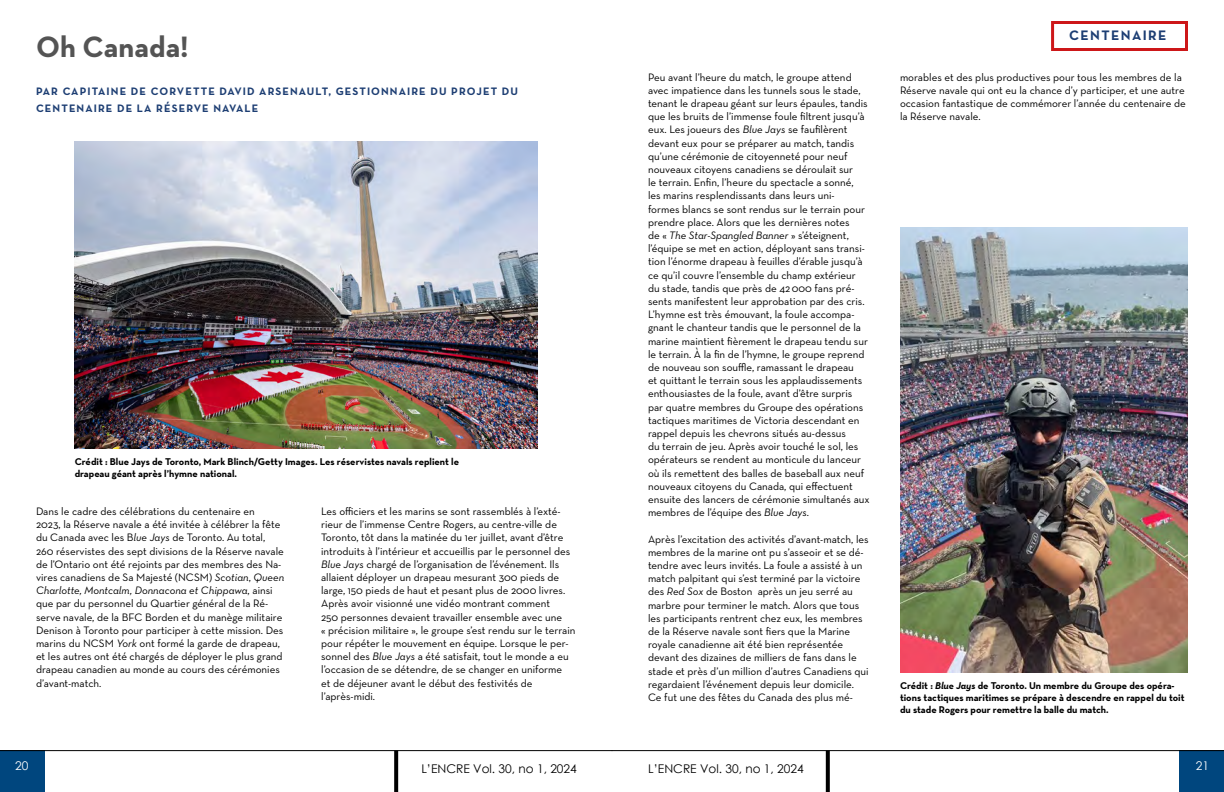
<style>
.page{position:relative;width:1224px;height:792px;background:#fff}
.page>*{position:absolute;margin:0;border:0;box-sizing:border-box;transform-origin:0 0}
.Titre{font:700 30px "Neutra Text";color:#545454}
.Titre_de_section{font:700 14px "Neutra Text";letter-spacing:.1em;color:#1d3e73}
.t1{font:12px "Century Gothic";color:#000}
.t2{font:12px "Century Gothic";color:#fff}
.Paragraphe{font:11px/13.2px "Neutra Text";color:#000}
.Sous-titre{font:700 11px "Neutra Text";letter-spacing:.1em;color:#1d3e73}
.Légende_de_photo{font:700 10px/12px "Neutra Text";color:#000}
.s1{font-family:"Neutra Text Book Italic Alt"}
.s2{font-style:italic}
</style>
<div class="page">
<div style="left:0;top:750px;width:44px;height:42px;background:#00467e"></div>
<svg style="left:394px;top:751px;width:4px;height:41px"></svg>
<svg style="left:826px;top:751px;width:4px;height:41px"></svg>
<div style="left:1180px;top:750px;width:44px;height:42px;background:#00467e"></div>
<hr style="left:0;top:750px;width:612px;height:1px;background:#000">
<hr style="left:612px;top:750px;width:612px;height:1px;background:#000">
<div style="left:1051px;top:21px;width:137px;height:30px;border:3px solid #cd1719"></div>
<img style="left:75px;top:142px;width:462px;height:306px">
<img style="left:900px;top:227px;width:288px;height:445px">
<h2 class="Titre" style="left:36px;top:28px;width:154px">Oh Canada!</h2>
<h3 class="Sous-titre" style="left:36px;top:84px;width:483px">PAR CAPITAINE DE CORVETTE DAVID ARSENAULT, GESTIONNAIRE DU PROJET DU</h3>
<h3 class="Sous-titre" style="left:36px;top:102px;width:224px">CENTENAIRE DE LA RÉSERVE NAVALE</h3>
<p class="Légende_de_photo" style="left:75px;top:455px;width:386px">Crédit : Blue Jays de Toronto, Mark Blinch/Getty Images. Les réservistes navals replient le</p>
<p class="Légende_de_photo" style="left:75px;top:467px;width:164px">drapeau géant après l’hymne national.</p>
<p class="Paragraphe" style="left:36px;top:504px;width:250px">Dans le cadre des célébrations du centenaire en<br>2023, la Réserve navale a été invitée à célébrer la fête du Canada avec les B<span class="s1">lue Jays</span> de Toronto. Au total, 260 réservistes des sept divisions de la Réserve navale de l’Ontario ont été rejoints par des membres des Na&shy;vires canadiens de Sa Majesté (NCSM) <span class="s1">Scotian</span>, <span class="s1">Queen Charlotte, Montcalm, Donnacona et Chippawa</span>, ainsi que par du personnel du Quartier général de la Ré&shy;serve navale, de la BFC Borden et du manège militaire Denison à Toronto pour participer à cette mission. Des marins du NCSM <span class="s1">York</span> ont formé la garde de drapeau, et les autres ont été chargés de déployer le plus grand drapeau canadien au monde au cours des cérémonies d’avant-match.</p>
<p class="Paragraphe" style="left:321px;top:504px;width:256px">Les officiers et les marins se sont rassemblés à l’exté&shy;rieur de l’immense Centre Rogers, au centre-ville de Toronto, tôt dans la matinée du 1er juillet, avant d’être introduits à l’intérieur et accueillis par le personnel des <span class="s1">Blue Jays</span> chargé de l’organisation de l’événement. Ils allaient déployer un drapeau mesurant 300 pieds de large, 150 pieds de haut et pesant plus de 2000 livres.<br>Après avoir visionné une vidéo montrant comment<br>250 personnes devaient travailler ensemble avec une<br>« précision militaire », le groupe s’est rendu sur le terrain pour répéter le mouvement en équipe. Lorsque le per&shy;sonnel des <span class="s1">Blue Jays</span> a été satisfait, tout le monde a eu l’occasion de se détendre, de se changer en uniforme</p>
<p class="Paragraphe" style="left:321px;top:676px;width:213px">et de déjeuner avant le début des festivités de l’après-midi.</p>
<p class="Paragraphe" style="left:648px;top:70px;width:223px">Peu avant l’heure du match, le groupe attend avec impatience dans les tunnels sous le stade, tenant le drapeau géant sur leurs épaules, tandis que les bruits de l’immense foule filtrent jusqu’à eux. Les joueurs des <span class="s1">Blue Jays</span> se faufilèrent devant eux pour se préparer au match, tandis qu’une cérémonie de citoyenneté pour neuf nouveaux citoyens canadiens se déroulait sur<br>le terrain. Enfin, l’heure du spectacle a sonné,<br>les marins resplendissants dans leurs uni-<br>formes blancs se sont rendus sur le terrain pour prendre place. Alors que les dernières notes<br>de « <span class="s1">The Star-Spangled Banner</span> » s’éteignent, l’équipe se met en action, déployant sans transi&shy;tion l’énorme drapeau à feuilles d’érable jusqu’à ce qu’il couvre l’ensemble du champ extérieur du stade, tandis que près de 42000 fans pré&shy;sents manifestent leur approbation par des cris.<br>L’hymne est très émouvant, la foule accompa&shy;gnant le chanteur tandis que le personnel de la marine maintient fièrement le drapeau tendu sur le terrain. À la fin de l’hymne, le groupe reprend de nouveau son souffle, ramassant le drapeau<br>et quittant le terrain sous les applaudissements enthousiastes de la foule, avant d’être surpris par quatre membres du Groupe des opérations tactiques maritimes de Victoria descendant en rappel depuis les chevrons situés au-dessus<br>du terrain de jeu. Après avoir touché le sol, les opérateurs se rendent au monticule du lanceur où ils remettent des balles de baseball aux neuf nouveaux citoyens du Canada, qui effectuent ensuite des lancers de cérémonie simultanés aux membres de l’équipe des <span class="s1">Blue Jays</span>.</p>
<p class="Paragraphe" style="left:648px;top:532px;width:222px">Après l’excitation des activités d’avant-match, les membres de la marine ont pu s’asseoir et se dé&shy;tendre avec leurs invités. La foule a assisté à un match palpitant qui s’est terminé par la victoire des <span class="s1">Red Sox</span> de Boston après un jeu serré au marbre pour terminer le match. Alors que tous les participants rentrent chez eux, les membres de la Réserve navale sont fiers que la Marine royale canadienne ait été bien représentée devant des dizaines de milliers de fans dans le stade et près d’un million d’autres Canadiens qui regardaient l’événement depuis leur domicile.<br>Ce fut une des fêtes du Canada des plus mé-</p>
<h1 class="Titre_de_section" style="left:1069px;top:26px;width:99px">CENTENAIRE</h1>
<p class="Paragraphe" style="left:900px;top:70px;width:287px">morables et des plus productives pour tous les membres de la Réserve navale qui ont eu la chance d’y participer, et une autre occasion fantastique de commémorer l’année du centenaire de la Réserve navale.</p>
<p class="Légende_de_photo" style="left:900px;top:679px;width:286px">Crédit : <span class="s2">Blue Jays</span> de Toronto. Un membre du Groupe des opéra&shy;tions tactiques maritimes se prépare à descendre en rappel du toit du stade Rogers pour remettre la balle du match.</p>
<p class="t2" style="left:15px;top:757px;width:15px">20</p>
<p class="t2" style="left:1196px;top:757px;width:15px">21</p>
<p class="t1" style="left:421px;top:761px;width:157px">L’ENCRE Vol. 30, no 1, 2024</p>
<p class="t1" style="left:648px;top:761px;width:157px">L’ENCRE Vol. 30, no 1, 2024</p>
</div>
